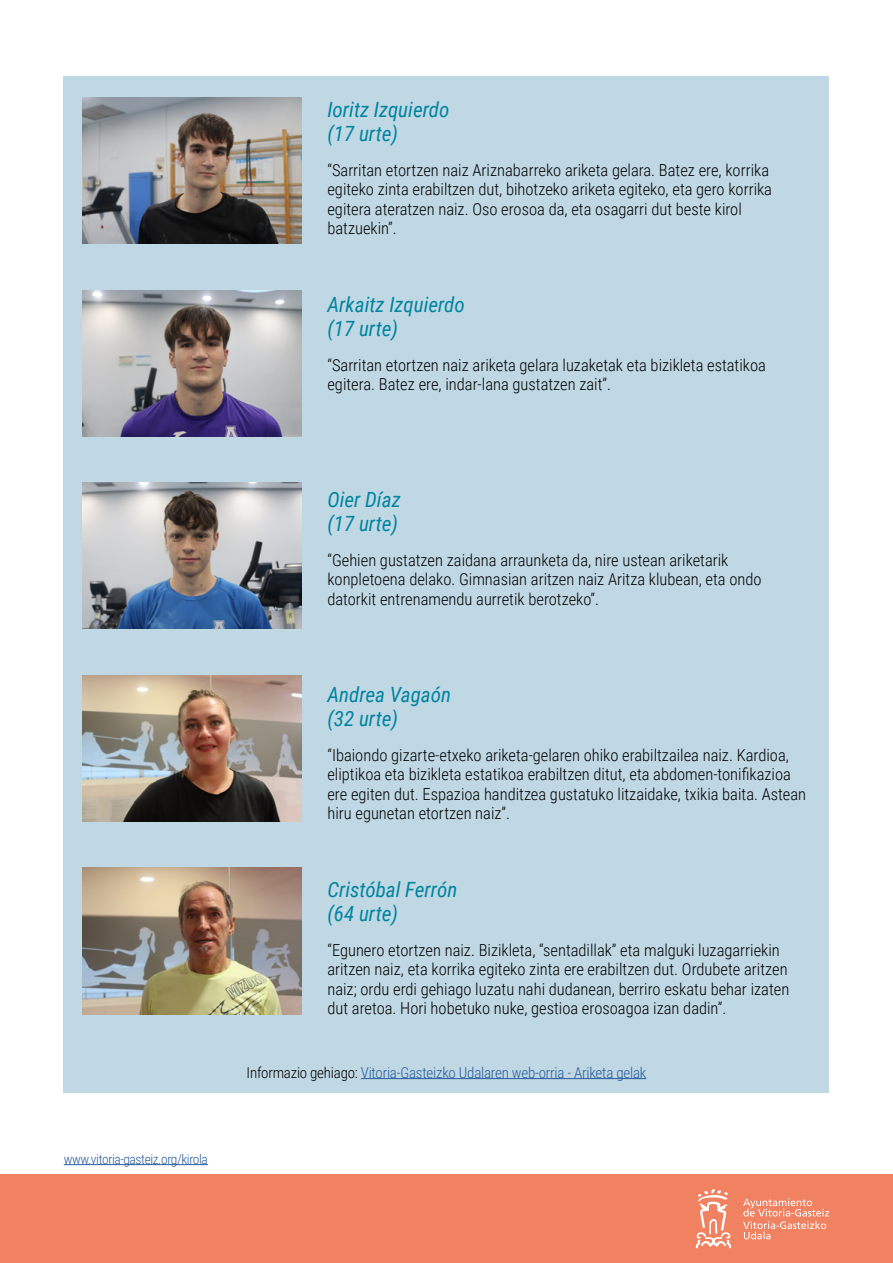
<style>
.page{position:relative;width:893px;height:1263px;background:#fff}
.page>*{position:absolute;margin:0;border:0;box-sizing:border-box;transform-origin:0 0}
.SUBTITULO_TESTIMONIO_10p{font:italic 21px/24.3px "Roboto Condensed";color:#0084a0}
.TEXTO_PUB_DXT_10P{font:300 16.5px/19.5px "Roboto Condensed";color:#000}
.TEXTO_PUB_DXT_10P-2{font:300 15px "Roboto Condensed";letter-spacing:-.015em;color:#275b9b}
.TEXTO_PUB_DXT{font:300 13.5px "Roboto Condensed";letter-spacing:-.03em;color:#275b9b}
.s1{color:#000}
</style>
<div class="page">
<div style="left:64px;top:77px;width:765px;height:976px;background:#c0d8e4"></div>
<img style="left:82px;top:98px;width:220px;height:146px">
<img style="left:82px;top:290px;width:220px;height:146px">
<img style="left:82px;top:483px;width:220px;height:146px">
<img style="left:82px;top:675px;width:220px;height:146px">
<img style="left:82px;top:868px;width:220px;height:146px">
<div style="left:64px;top:1053px;width:765px;height:39px;background:#c0d8e4"></div>
<hr style="left:361px;top:1078px;width:285px;height:1px;background:#275b9b">
<hr style="left:64px;top:1164px;width:144px;height:1px;background:#275b9b">
<div style="left:0;top:1174px;width:893px;height:89px;background:#f08262"></div>
<svg style="left:695px;top:1189px;width:134px;height:59px"></svg>
<p class="TEXTO_PUB_DXT" style="left:64px;top:1149px;width:146px">www.vitoria-gasteiz.org/kirola</p>
<p class="SUBTITULO_TESTIMONIO_10p" style="left:327px;top:97px;width:123px">Ioritz Izquierdo (17 urte)</p>
<p class="TEXTO_PUB_DXT_10P" style="left:327px;top:159px;width:446px">“Sarritan etortzen naiz Ariznabarreko ariketa gelara. Batez ere, korrika egiteko zinta erabiltzen dut, bihotzeko ariketa egiteko, eta gero korrika egitera ateratzen naiz. Oso erosoa da, eta osagarri dut beste kirol batzuekin”.</p>
<p class="SUBTITULO_TESTIMONIO_10p" style="left:327px;top:292px;width:139px">Arkaitz Izquierdo (17 urte)</p>
<p class="TEXTO_PUB_DXT_10P" style="left:327px;top:354px;width:440px">“Sarritan etortzen naiz ariketa gelara luzaketak eta bizikleta estatikoa egitera. Batez ere, indar-lana gustatzen zait”.</p>
<p class="SUBTITULO_TESTIMONIO_10p" style="left:327px;top:487px;width:75px">Oier Díaz (17 urte)</p>
<p class="TEXTO_PUB_DXT_10P" style="left:327px;top:549px;width:436px">“Gehien gustatzen zaidana arraunketa da, nire ustean ariketarik konpletoena delako. Gimnasian aritzen naiz Aritza klubean, eta ondo datorkit entrenamendu aurretik berotzeko”.</p>
<p class="SUBTITULO_TESTIMONIO_10p" style="left:327px;top:682px;width:125px">Andrea Vagaón (32 urte)</p>
<p class="TEXTO_PUB_DXT_10P" style="left:327px;top:744px;width:480px">“Ibaiondo gizarte-etxeko ariketa-gelaren ohiko erabiltzailea naiz. Kardioa, eliptikoa eta bizikleta estatikoa erabiltzen ditut, eta abdomen-tonifikazioa ere egiten dut. Espazioa handitzea gustatuko litzaidake, txikia baita. Astean hiru egunetan etortzen naiz”.</p>
<p class="SUBTITULO_TESTIMONIO_10p" style="left:327px;top:877px;width:131px">Cristóbal Ferrón (64 urte)</p>
<p class="TEXTO_PUB_DXT_10P" style="left:327px;top:939px;width:463px">“Egunero etortzen naiz. Bizikleta, “sentadillak” eta malguki luzagarriekin aritzen naiz, eta korrika egiteko zinta ere erabiltzen dut. Ordubete aritzen naiz; ordu erdi gehiago luzatu nahi dudanean, berriro eskatu behar izaten dut aretoa. Hori hobetuko nuke, gestioa erosoagoa izan dadin”.</p>
<p class="TEXTO_PUB_DXT_10P-2" style="left:247px;top:1062px;width:401px"><span class="s1">Informazio gehiago:</span> Vitoria-Gasteizko Udalaren web-orria - Ariketa gelak</p>
</div>
